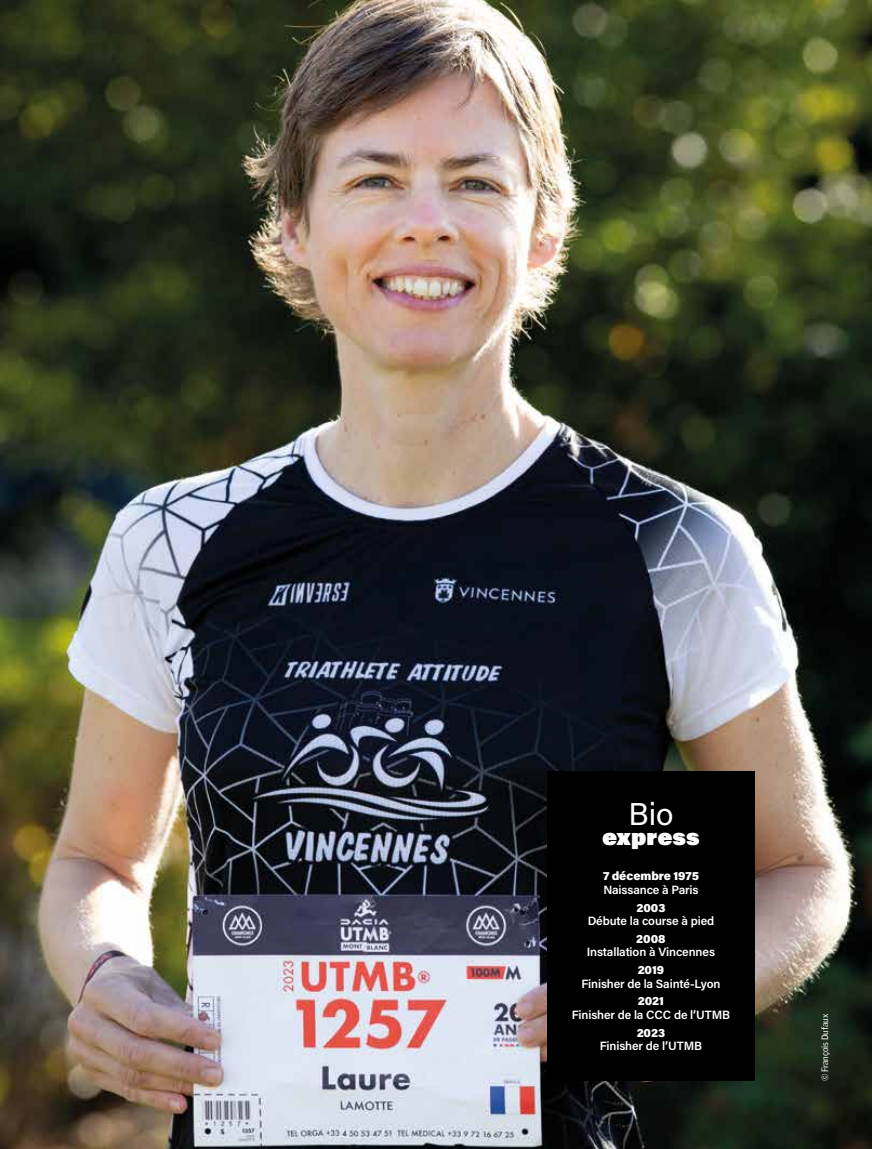
<style>
.page{position:relative;width:872px;height:1149px;background:#fff}
.page>*{position:absolute;margin:0;border:0;box-sizing:border-box;transform-origin:0 0}
.t1{font:31.5px "Acumin Pro";color:#fff}
.t2{font:900 22.5px "Acumin Pro";color:#fff}
.t3{font:600 12px "Acumin Pro";letter-spacing:-.01em;color:#fff}
.t4{font:900 12px "Acumin Pro";letter-spacing:-.01em;color:#fff}
.t5{font:9px "Griffith Gothic";letter-spacing:-.01em;color:#fff}
</style>
<div class="page">
<img style="left:0;top:0;width:872px;height:1148px">
<div style="left:547px;top:771px;width:208px;height:309px;background:#000"></div>
<h1 class="t1" style="left:628px;top:792px;width:47px">Bio</h1>
<h2 class="t2" style="left:602px;top:820px;width:99px">express</h2>
<p class="t4" style="left:603px;top:867px;width:97px">7 décembre 1975</p>
<p class="t3" style="left:603px;top:880px;width:97px">Naissance à Paris</p>
<p class="t4" style="left:636px;top:898px;width:31px">2003</p>
<p class="t3" style="left:587px;top:912px;width:128px">Débute la course à pied</p>
<p class="t4" style="left:636px;top:929px;width:31px">2008</p>
<p class="t3" style="left:587px;top:943px;width:130px">Installation à Vincennes</p>
<p class="t4" style="left:637px;top:961px;width:28px">2019</p>
<p class="t3" style="left:581px;top:974px;width:141px">Finisher de la Sainté-Lyon</p>
<p class="t4" style="left:638px;top:992px;width:28px">2021</p>
<p class="t3" style="left:571px;top:1005px;width:160px">Finisher de la CCC de l’UTMB</p>
<p class="t4" style="left:636px;top:1023px;width:30px">2023</p>
<p class="t3" style="left:600px;top:1037px;width:104px">Finisher de l’UTMB</p>
<p class="t5" style="left:819px;top:1080px;width:68px;rotate:-90deg">© François Dufaux</p>
</div>
